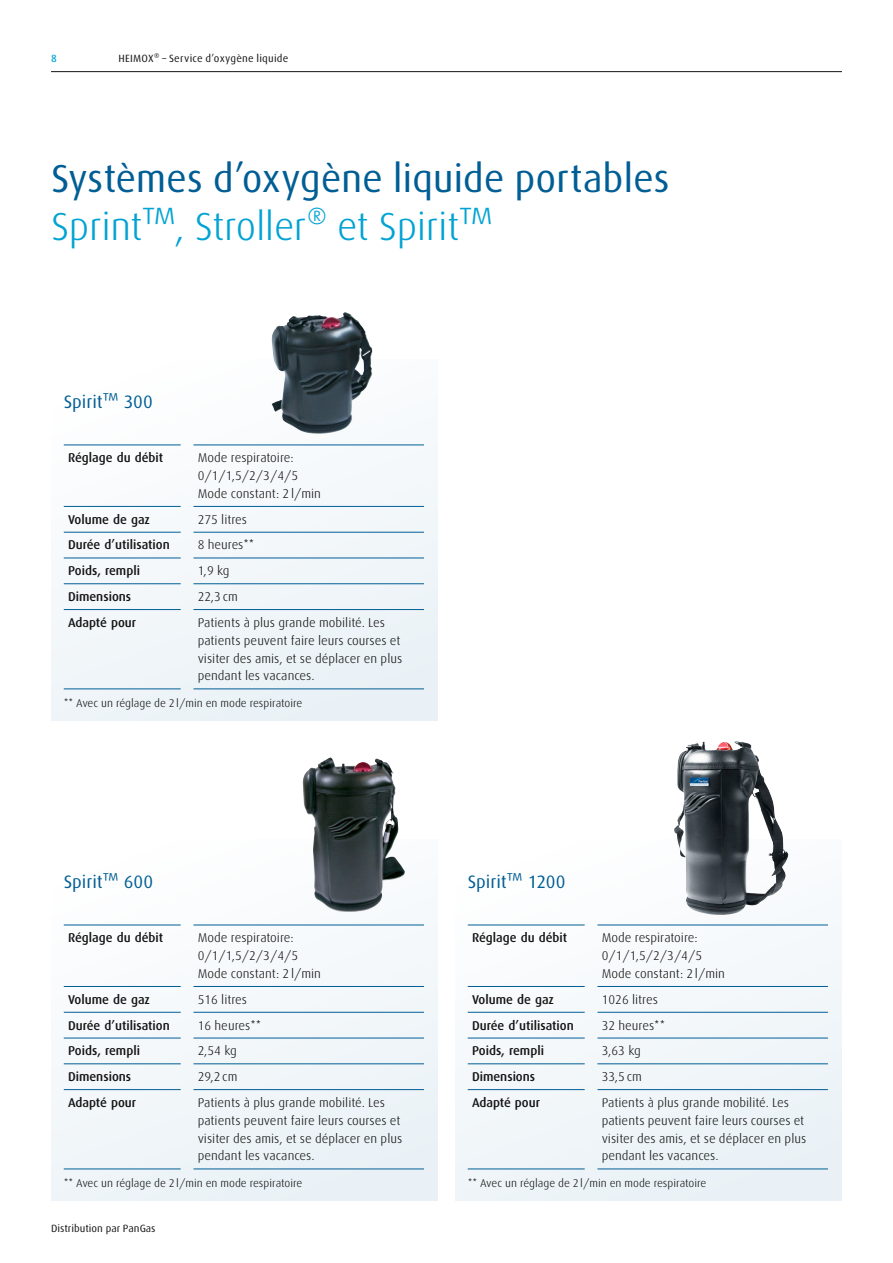
<style>
.page{position:relative;width:893px;height:1263px;background:#fff}
.page>*{position:absolute;margin:0;border:0;box-sizing:border-box;transform-origin:0 0}
.t1{font:39px "Linde Dax Global";letter-spacing:-.01em;color:#005e95}
.t2{font:300 39px "Linde Dax Global";letter-spacing:-.015em;color:#00a3d3}
.t3{font:18px "Linde Dax Global";letter-spacing:-.005em;color:#005e95}
.t4{font:300 12.75px/17.9px "Linde Dax Global";color:#131413}
.t5{font:500 12.75px "Linde Dax Global";color:#131413}
.t6{font:300 11.25px "Linde Dax Global";color:#131413}
.t7{font:10.5px "Linde Dax Global";letter-spacing:.005em;color:#131413}
.t8{font:500 10.5px "Linde Dax Global";color:#00a3d3}
</style>
<div class="page">
<div style="left:51px;top:359px;width:387px;height:361px;background:#f3f7fa"></div>
<div style="left:455px;top:839px;width:387px;height:361px;background:#f3f7fa"></div>
<div style="left:51px;top:839px;width:387px;height:361px;background:#f3f7fa"></div>
<img style="left:271px;top:312px;width:102px;height:122px">
<img style="left:303px;top:757px;width:102px;height:155px">
<hr style="left:892px;top:504px;width:1px;height:648px;background:#e1dcc9">
<img style="left:674px;top:741px;width:114px;height:174px">
<hr style="left:51px;top:71px;width:791px;height:1px;background:#131413">
<hr style="left:64px;top:445px;width:117px;height:1px;background:#005e95">
<hr style="left:193px;top:445px;width:231px;height:1px;background:#005e95">
<hr style="left:64px;top:506px;width:117px;height:1px;background:#005e95">
<hr style="left:193px;top:506px;width:231px;height:1px;background:#005e95">
<hr style="left:64px;top:532px;width:117px;height:1px;background:#005e95">
<hr style="left:193px;top:532px;width:231px;height:1px;background:#005e95">
<hr style="left:64px;top:558px;width:117px;height:1px;background:#005e95">
<hr style="left:193px;top:558px;width:231px;height:1px;background:#005e95">
<hr style="left:64px;top:583px;width:117px;height:1px;background:#005e95">
<hr style="left:193px;top:583px;width:231px;height:1px;background:#005e95">
<hr style="left:64px;top:609px;width:117px;height:1px;background:#005e95">
<hr style="left:193px;top:609px;width:231px;height:1px;background:#005e95">
<hr style="left:64px;top:689px;width:117px;height:1px;background:#005e95">
<hr style="left:193px;top:689px;width:231px;height:1px;background:#005e95">
<hr style="left:468px;top:925px;width:117px;height:1px;background:#005e95">
<hr style="left:597px;top:925px;width:231px;height:1px;background:#005e95">
<hr style="left:468px;top:986px;width:117px;height:1px;background:#005e95">
<hr style="left:597px;top:986px;width:231px;height:1px;background:#005e95">
<hr style="left:468px;top:1012px;width:117px;height:1px;background:#005e95">
<hr style="left:597px;top:1012px;width:231px;height:1px;background:#005e95">
<hr style="left:468px;top:1038px;width:117px;height:1px;background:#005e95">
<hr style="left:597px;top:1038px;width:231px;height:1px;background:#005e95">
<hr style="left:468px;top:1063px;width:117px;height:1px;background:#005e95">
<hr style="left:597px;top:1063px;width:231px;height:1px;background:#005e95">
<hr style="left:468px;top:1089px;width:117px;height:1px;background:#005e95">
<hr style="left:597px;top:1089px;width:231px;height:1px;background:#005e95">
<hr style="left:468px;top:1169px;width:117px;height:1px;background:#005e95">
<hr style="left:597px;top:1169px;width:231px;height:1px;background:#005e95">
<hr style="left:64px;top:925px;width:117px;height:1px;background:#005e95">
<hr style="left:193px;top:925px;width:231px;height:1px;background:#005e95">
<hr style="left:64px;top:986px;width:117px;height:1px;background:#005e95">
<hr style="left:193px;top:986px;width:231px;height:1px;background:#005e95">
<hr style="left:64px;top:1012px;width:117px;height:1px;background:#005e95">
<hr style="left:193px;top:1012px;width:231px;height:1px;background:#005e95">
<hr style="left:64px;top:1038px;width:117px;height:1px;background:#005e95">
<hr style="left:193px;top:1038px;width:231px;height:1px;background:#005e95">
<hr style="left:64px;top:1063px;width:117px;height:1px;background:#005e95">
<hr style="left:193px;top:1063px;width:231px;height:1px;background:#005e95">
<hr style="left:64px;top:1089px;width:117px;height:1px;background:#005e95">
<hr style="left:193px;top:1089px;width:231px;height:1px;background:#005e95">
<hr style="left:64px;top:1169px;width:117px;height:1px;background:#005e95">
<hr style="left:193px;top:1169px;width:231px;height:1px;background:#005e95">
<p class="t8" style="left:51px;top:52px;width:7px">8</p>
<p class="t7" style="left:118px;top:52px;width:172px">HEIMOX® – Service d’oxygène liquide</p>
<h1 class="t1" style="left:51px;top:156px;width:620px">Systèmes d’oxygène liquide portables</h1>
<h1 class="t2" style="left:51px;top:204px;width:445px">Sprint™, Stroller® et Spirit™</h1>
<h2 class="t3" style="left:64px;top:391px;width:91px">Spirit™ 300</h2>
<p class="t5" style="left:68px;top:450px;width:97px">Réglage du débit</p>
<p class="t4" style="left:198px;top:449px;width:125px">Mode respiratoire:<br>0/1/1,5/2/3/4/5<br>Mode constant: 2l/min</p>
<p class="t5" style="left:68px;top:512px;width:84px">Volume de gaz</p>
<p class="t4" style="left:198px;top:510px;width:51px">275 litres</p>
<p class="t5" style="left:68px;top:538px;width:103px">Durée d’utilisation</p>
<p class="t4" style="left:198px;top:536px;width:58px">8 heures**</p>
<p class="t5" style="left:68px;top:563px;width:74px">Poids, rempli</p>
<p class="t4" style="left:198px;top:562px;width:33px">1,9 kg</p>
<p class="t5" style="left:68px;top:589px;width:65px">Dimensions</p>
<p class="t4" style="left:198px;top:588px;width:42px">22,3cm</p>
<p class="t5" style="left:68px;top:615px;width:70px">Adapté pour</p>
<p class="t4" style="left:198px;top:613px;width:206px">Patients à plus grande mobilité. Les patients peuvent faire leurs courses et visiter des amis, et se déplacer en plus pendant les vacances.</p>
<p class="t6" style="left:64px;top:697px;width:240px">** Avec un réglage de 2l/min en mode respiratoire</p>
<h2 class="t3" style="left:64px;top:871px;width:91px">Spirit™ 600</h2>
<h2 class="t3" style="left:468px;top:871px;width:99px">Spirit™ 1200</h2>
<p class="t5" style="left:68px;top:930px;width:97px">Réglage du débit</p>
<p class="t4" style="left:198px;top:929px;width:125px">Mode respiratoire:<br>0/1/1,5/2/3/4/5<br>Mode constant: 2l/min</p>
<p class="t5" style="left:68px;top:992px;width:84px">Volume de gaz</p>
<p class="t4" style="left:198px;top:990px;width:51px">516 litres</p>
<p class="t5" style="left:68px;top:1018px;width:103px">Durée d’utilisation</p>
<p class="t4" style="left:198px;top:1016px;width:65px">16 heures**</p>
<p class="t5" style="left:68px;top:1043px;width:74px">Poids, rempli</p>
<p class="t4" style="left:198px;top:1042px;width:41px">2,54 kg</p>
<p class="t5" style="left:68px;top:1069px;width:65px">Dimensions</p>
<p class="t4" style="left:198px;top:1068px;width:41px">29,2cm</p>
<p class="t5" style="left:68px;top:1095px;width:70px">Adapté pour</p>
<p class="t4" style="left:198px;top:1093px;width:206px">Patients à plus grande mobilité. Les patients peuvent faire leurs courses et visiter des amis, et se déplacer en plus pendant les vacances.</p>
<p class="t6" style="left:64px;top:1177px;width:240px">** Avec un réglage de 2l/min en mode respiratoire</p>
<p class="t7" style="left:51px;top:1222px;width:106px">Distribution par PanGas</p>
<p class="t5" style="left:472px;top:930px;width:97px">Réglage du débit</p>
<p class="t4" style="left:602px;top:929px;width:125px">Mode respiratoire:<br>0/1/1,5/2/3/4/5<br>Mode constant: 2l/min</p>
<p class="t5" style="left:472px;top:992px;width:84px">Volume de gaz</p>
<p class="t4" style="left:602px;top:990px;width:58px">1026 litres</p>
<p class="t5" style="left:472px;top:1018px;width:103px">Durée d’utilisation</p>
<p class="t4" style="left:602px;top:1016px;width:65px">32 heures**</p>
<p class="t5" style="left:472px;top:1043px;width:74px">Poids, rempli</p>
<p class="t4" style="left:602px;top:1042px;width:41px">3,63 kg</p>
<p class="t5" style="left:472px;top:1069px;width:65px">Dimensions</p>
<p class="t4" style="left:602px;top:1068px;width:42px">33,5cm</p>
<p class="t5" style="left:472px;top:1095px;width:70px">Adapté pour</p>
<p class="t4" style="left:602px;top:1093px;width:206px">Patients à plus grande mobilité. Les patients peuvent faire leurs courses et visiter des amis, et se déplacer en plus pendant les vacances.</p>
<p class="t6" style="left:468px;top:1177px;width:240px">** Avec un réglage de 2l/min en mode respiratoire</p>
</div>
